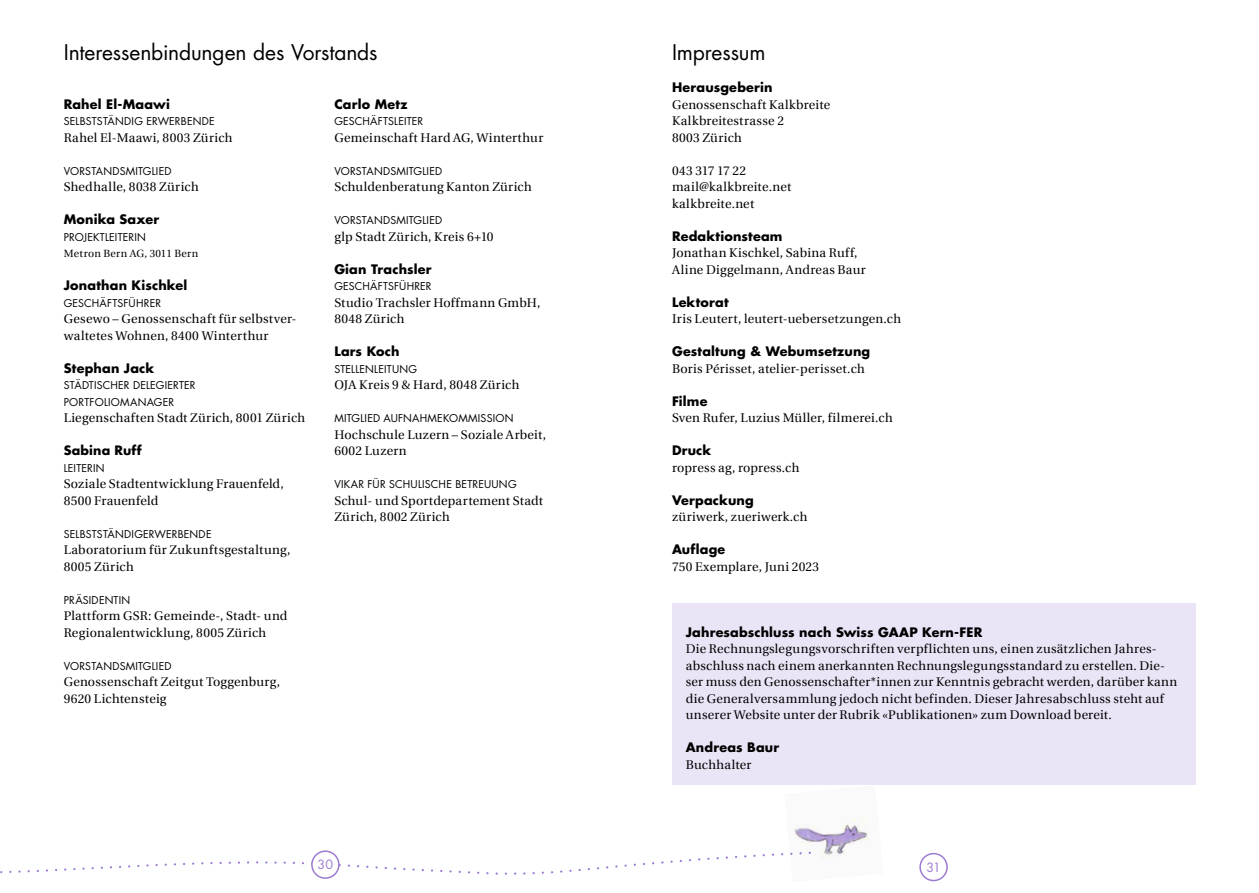
<style>
.page{position:relative;width:1259px;height:893px;background:#fff}
.page>*{position:absolute;margin:0;border:0;box-sizing:border-box;transform-origin:0 0}
.t1{font:21px "Futura LT Pro";letter-spacing:-.005em;color:#000}
.t2{font:700 12.75px "Futura LT Pro";letter-spacing:.015em;color:#000}
.t3{font:12.6px/16.5px "Utopia";letter-spacing:.02em;color:#000}
.t4{font:700 12.6px "Futura LT Pro";letter-spacing:.015em;color:#000}
.t5{font:12.45px "Futura LT Pro";color:#9d7ad2}
.t6{font:10.5px/16.5px "Futura LT Pro";letter-spacing:.02em;color:#000}
.t7{font:10.5px "Utopia";letter-spacing:.03em;color:#000}
</style>
<div class="page">
<svg style="left:0;top:851px;width:784px;height:26px"></svg>
<div style="left:919px;top:853px;width:29px;height:28px;border:2px solid #9d7ad2;border-radius:50%"></div>
<div style="left:312px;top:851px;width:27px;height:27px;background:#fff;border-radius:50%"></div>
<div style="left:311px;top:850px;width:28px;height:29px;border:2px solid #9d7ad2;border-radius:50%"></div>
<div style="left:672px;top:604px;width:523px;height:181px;background:#ebe4f6"></div>
<img style="left:790px;top:818px;width:78px;height:40px">
<h1 class="t1" style="left:64px;top:38px;width:315px">Interessenbindungen des Vorstands</h1>
<h1 class="t1" style="left:672px;top:38px;width:95px">Impressum</h1>
<p class="t2" style="left:64px;top:94px;width:108px">Rahel El-Maawi</p>
<p class="t6" style="left:64px;top:113px;width:152px">SELBSTSTÄNDIG ERWERBENDE</p>
<p class="t3" style="left:64px;top:129px;width:170px">Rahel El-Maawi, 8003 Zürich</p>
<p class="t6" style="left:64px;top:162px;width:109px">VORSTANDSMITGLIED</p>
<p class="t3" style="left:64px;top:179px;width:136px">Shedhalle, 8038 Zürich</p>
<p class="t2" style="left:64px;top:209px;width:97px">Monika Saxer</p>
<p class="t6" style="left:64px;top:228px;width:84px">PROJEKTLEITERIN</p>
<p class="t7" style="left:64px;top:248px;width:136px">Metron Bern AG, 3011 Bern</p>
<p class="t2" style="left:64px;top:275px;width:125px">Jonathan Kischkel</p>
<p class="t6" style="left:64px;top:294px;width:99px">GESCHÄFTSFÜHRER</p>
<p class="t3" style="left:64px;top:311px;width:234px">Gesewo – Genossenschaft für selbstver&shy;waltetes Wohnen, 8400 Winterthur</p>
<p class="t2" style="left:64px;top:358px;width:92px">Stephan Jack</p>
<p class="t6" style="left:64px;top:377px;width:133px">STÄDTISCHER DELEGIERTER<br>PORTFOLIOMANAGER</p>
<p class="t3" style="left:64px;top:410px;width:243px">Liegenschaften Stadt Zürich, 8001 Zürich</p>
<p class="t4" style="left:64px;top:441px;width:79px">Sabina Ruff</p>
<p class="t6" style="left:64px;top:459px;width:42px">LEITERIN</p>
<p class="t3" style="left:64px;top:476px;width:221px">Soziale Stadtentwicklung Frauenfeld,<br>8500 Frauenfeld</p>
<p class="t6" style="left:64px;top:525px;width:149px">SELBSTSTÄNDIGERWERBENDE</p>
<p class="t3" style="left:64px;top:542px;width:228px">Laboratorium für Zukunftsgestaltung,<br>8005 Zürich</p>
<p class="t6" style="left:64px;top:591px;width:68px">PRÄSIDENTIN</p>
<p class="t3" style="left:64px;top:608px;width:225px">Plattform GSR: Gemeinde-, Stadt- und<br>Regionalentwicklung, 8005 Zürich</p>
<p class="t6" style="left:64px;top:657px;width:109px">VORSTANDSMITGLIED</p>
<p class="t3" style="left:64px;top:674px;width:218px">Genossenschaft Zeitgut Toggenburg,<br>9620 Lichtensteig</p>
<p class="t2" style="left:672px;top:77px;width:102px">Herausgeberin</p>
<p class="t3" style="left:672px;top:96px;width:160px">Genossenschaft Kalkbreite<br>Kalkbreitestrasse 2<br>8003 Zürich</p>
<p class="t3" style="left:672px;top:162px;width:121px">043 317 17 22 mail@kalkbreite.net kalkbreite.net</p>
<p class="t2" style="left:672px;top:226px;width:112px">Redaktionsteam</p>
<p class="t3" style="left:672px;top:245px;width:195px">Jonathan Kischkel, Sabina Ruff,<br>Aline Diggelmann, Andreas Baur</p>
<p class="t2" style="left:672px;top:292px;width:58px">Lektorat</p>
<p class="t3" style="left:672px;top:311px;width:230px">Iris Leutert, leutert-uebersetzungen.ch</p>
<p class="t2" style="left:672px;top:341px;width:200px">Gestaltung &amp; Webumsetzung</p>
<p class="t3" style="left:672px;top:360px;width:194px">Boris Périsset, atelier-perisset.ch</p>
<p class="t2" style="left:672px;top:391px;width:37px">Filme</p>
<p class="t3" style="left:672px;top:410px;width:222px">Sven Rufer, Luzius Müller, filmerei.ch</p>
<p class="t2" style="left:672px;top:440px;width:41px">Druck</p>
<p class="t3" style="left:672px;top:459px;width:129px">ropress ag, ropress.ch</p>
<p class="t2" style="left:672px;top:490px;width:83px">Verpackung</p>
<p class="t3" style="left:672px;top:509px;width:137px">züriwerk, zueriwerk.ch</p>
<p class="t2" style="left:672px;top:539px;width:55px">Auflage</p>
<p class="t3" style="left:672px;top:558px;width:149px">750 Exemplare, Juni 2023</p>
<p class="t2" style="left:334px;top:94px;width:75px">Carlo Metz</p>
<p class="t6" style="left:334px;top:113px;width:90px">GESCHÄFTSLEITER</p>
<p class="t3" style="left:334px;top:129px;width:210px">Gemeinschaft Hard AG, Winterthur</p>
<p class="t6" style="left:334px;top:162px;width:109px">VORSTANDSMITGLIED</p>
<p class="t3" style="left:334px;top:179px;width:199px">Schuldenberatung Kanton Zürich</p>
<p class="t6" style="left:334px;top:212px;width:109px">VORSTANDSMITGLIED</p>
<p class="t3" style="left:334px;top:228px;width:161px">glp Stadt Zürich, Kreis 6+10</p>
<p class="t2" style="left:334px;top:259px;width:99px">Gian Trachsler</p>
<p class="t6" style="left:334px;top:278px;width:99px">GESCHÄFTSFÜHRER</p>
<p class="t3" style="left:334px;top:294px;width:207px">Studio Trachsler Hoffmann GmbH,<br>8048 Zürich</p>
<p class="t2" style="left:334px;top:341px;width:67px">Lars Koch</p>
<p class="t6" style="left:334px;top:360px;width:84px">STELLENLEITUNG</p>
<p class="t3" style="left:334px;top:377px;width:186px">OJA Kreis 9 &amp; Hard, 8048 Zürich</p>
<p class="t6" style="left:334px;top:410px;width:181px">MITGLIED AUFNAHMEKOMMISSION</p>
<p class="t3" style="left:334px;top:426px;width:213px">Hochschule Luzern – Soziale Arbeit,<br>6002 Luzern</p>
<p class="t6" style="left:334px;top:476px;width:184px">VIKAR FÜR SCHULISCHE BETREUUNG</p>
<p class="t3" style="left:334px;top:492px;width:210px">Schul- und Sportdepartement Stadt<br>Zürich, 8002 Zürich</p>
<p class="t2" style="left:686px;top:622px;width:298px">Jahresabschluss nach Swiss GAAP Kern-FER</p>
<p class="t3" style="left:686px;top:641px;width:493px">Die Rechnungslegungsvorschriften verpflichten uns, einen zusätzlichen Jahres&shy;abschluss nach einem anerkannten Rechnungslegungsstandard zu erstellen. Die&shy;ser muss den Genossenschafter*innen zur Kenntnis gebracht werden, darüber kann die Generalversammlung jedoch nicht befinden. Dieser Jahresabschluss steht auf unserer Website unter der Rubrik «Publikationen» zum Download bereit.</p>
<p class="t2" style="left:686px;top:737px;width:95px">Andreas Baur</p>
<p class="t3" style="left:686px;top:756px;width:67px">Buchhalter</p>
<p class="t5" style="left:318px;top:856px;width:17px">30</p>
<p class="t5" style="left:926px;top:858px;width:16px">31</p>
</div>
